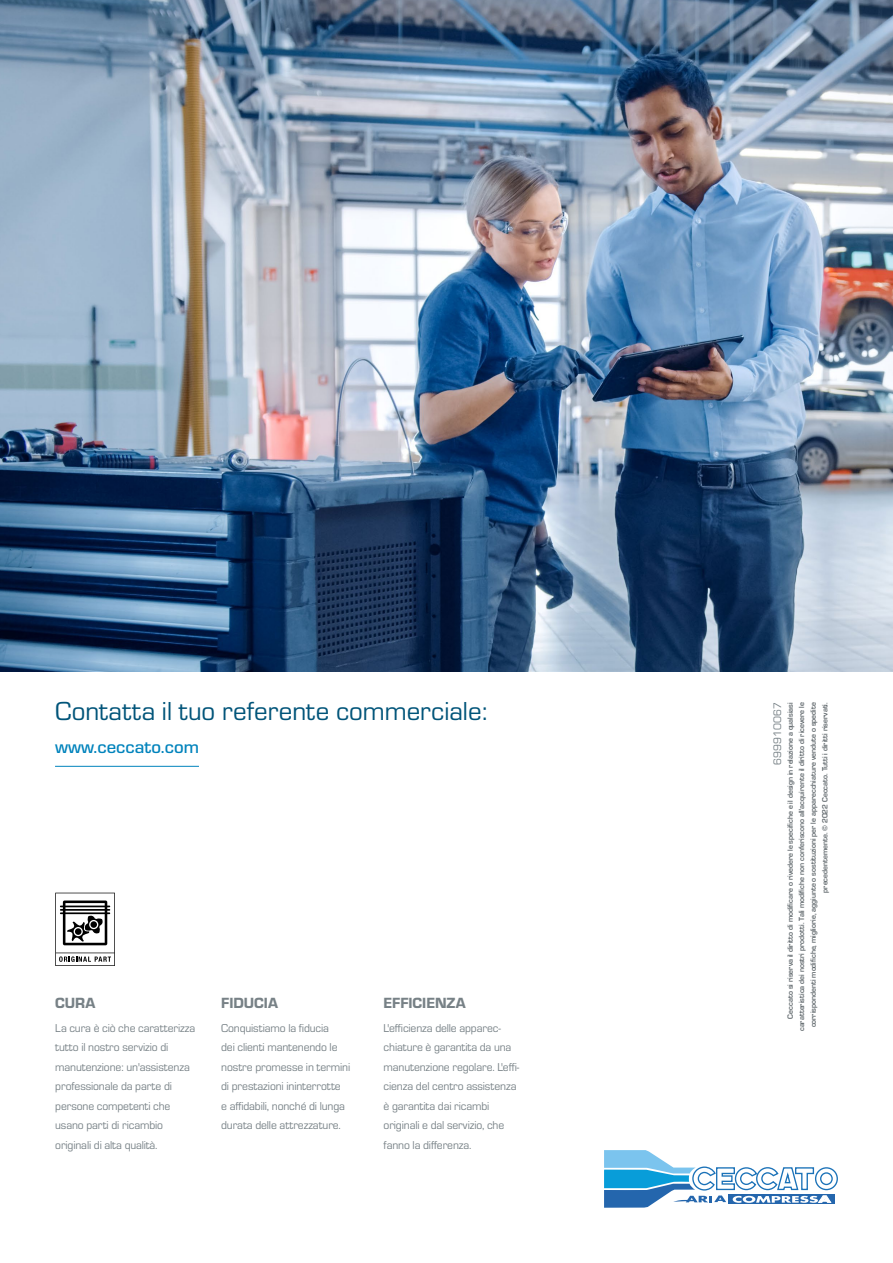
<style>
.page{position:relative;width:893px;height:1263px;background:#fff}
.page>*{position:absolute;margin:0;border:0;box-sizing:border-box;transform-origin:0 0}
.t1{font:27px "Eurostile";color:#005479}
.t2{font:500 18.45px "Eurostile";letter-spacing:.005em;color:#0083bc}
.t3{font:15.3px "Eurostile Hea";color:#778186}
.t4{font:11.85px/19.5px "Eurostile";letter-spacing:-.01em;color:#778186}
.t5{font:11.25px "Eurostile";color:#778186}
.t6{font:500 7.65px/11.6px "Eurostile";color:#485156;text-align:right}
</style>
<div class="page">
<img style="left:0;top:0;width:893px;height:672px">
<svg style="left:55px;top:893px;width:60px;height:73px"></svg>
<svg style="left:604px;top:1150px;width:234px;height:58px"></svg>
<hr style="left:55px;top:766px;width:144px;height:1px;background:#0083bc">
<h1 class="t1" style="left:55px;top:693px;width:434px">Contatta il tuo referente commerciale:</h1>
<h2 class="t2" style="left:55px;top:734px;width:145px">www.ceccato.com</h2>
<p class="t3" style="left:55px;top:992px;width:42px">CURA</p>
<p class="t4" style="left:55px;top:1017px;width:141px">La cura è ciò che caratterizza tutto il nostro servizio di manutenzione: un'assistenza professionale da parte di persone competenti che usano parti di ricambio originali di alta qualità.</p>
<p class="t3" style="left:221px;top:992px;width:58px">FIDUCIA</p>
<p class="t4" style="left:221px;top:1017px;width:130px">Conquistiamo la fiducia<br>dei clienti mantenendo le nostre promesse in termini di prestazioni ininterrotte<br>e affidabili, nonché di lunga durata delle attrezzature.</p>
<p class="t3" style="left:384px;top:992px;width:84px">EFFICIENZA</p>
<p class="t4" style="left:384px;top:1017px;width:137px">L'efficienza delle apparec&shy;chiature è garantita da una manutenzione regolare. L'effi&shy;cienza del centro assistenza è garantita dai ricambi originali e dal servizio, che fanno la differenza.</p>
<p class="t5" style="left:770px;top:765px;width:64px;rotate:-90deg">699910067</p>
<p class="t6" style="left:784px;top:1031px;width:330px;rotate:-90deg">Ceccato si riserva il diritto di modificare o rivedere le specifiche e il design in relazione a qualsiasi caratteristica dei nostri prodotti. Tali modifiche non conferiscono all'acquirente il diritto di ricevere le corrispondenti modifiche, migliorie, aggiunte o sostituzioni per le apparecchiature vendute o spedite precedentemente. © 2022 Ceccato. Tutti i diritti riservati.</p>
</div>
